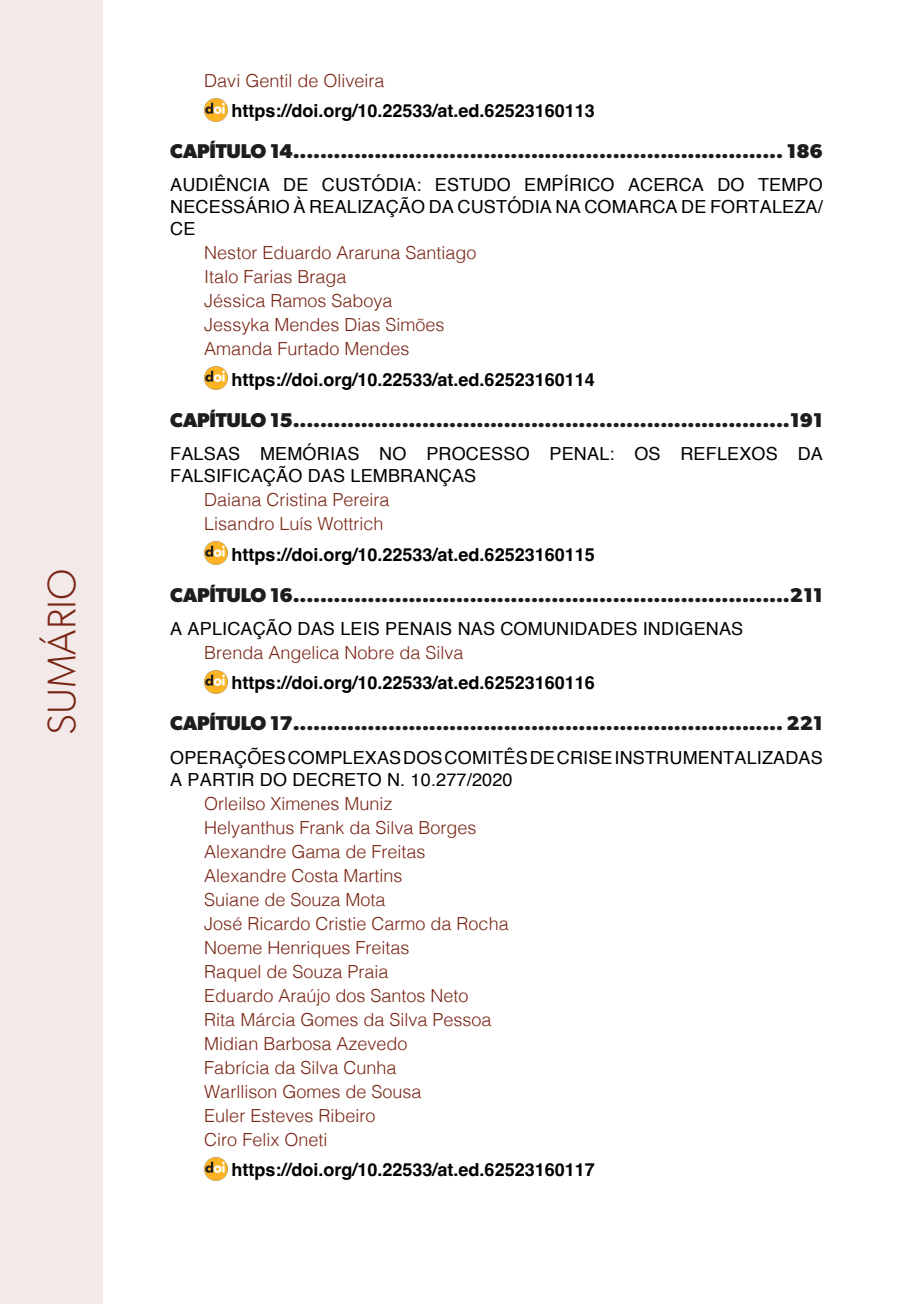
<style>
.page{position:relative;width:908px;height:1304px;background:#fff}
.page>*{position:absolute;margin:0;border:0;box-sizing:border-box;transform-origin:0 0}
.t1{font:300 40px "Gibson";color:#7a2616}
.t2{font:700 20px "Gibson";letter-spacing:-.01em;color:#1d1d1b}
.t3{font:300 18px/24px "Helvetica";color:#7a2616}
.t4{font:18px/22px "Helvetica";letter-spacing:.01em;color:#000}
.t5{font:700 18px "Helvetica";color:#000}
</style>
<div class="page">
<div style="left:0;top:0;width:103px;height:1304px;background:#f2e9e8"></div>
<img style="left:204px;top:98px;width:23px;height:23px">
<img style="left:204px;top:367px;width:23px;height:23px">
<img style="left:204px;top:542px;width:23px;height:23px">
<img style="left:204px;top:670px;width:23px;height:23px">
<img style="left:204px;top:1157px;width:23px;height:23px">
<h1 class="t1" style="left:37px;top:735px;width:167px;rotate:-90deg">SUMÁRIO</h1>
<p class="t3" style="left:204px;top:67px;width:182px">Davi Gentil de Oliveira</p>
<p class="t5" style="left:231px;top:100px;width:365px">https://doi.org/10.22533/at.ed.62523160113</p>
<p class="t2" style="left:170px;top:139px;width:653px">CAPÍTULO 14........................................................................ 186</p>
<p class="t4" style="left:170px;top:175px;width:653px;text-align:justify">AUDIÊNCIA DE CUSTÓDIA: ESTUDO EMPÍRICO ACERCA DO TEMPO NECESSÁRIO À REALIZAÇÃO DA CUSTÓDIA NA COMARCA DE FORTALEZA/ CE</p>
<p class="t3" style="left:204px;top:240px;width:274px">Nestor Eduardo Araruna Santiago<br>Italo Farias Braga<br>Jéssica Ramos Saboya<br>Jessyka Mendes Dias Simões<br>Amanda Furtado Mendes</p>
<p class="t5" style="left:231px;top:368px;width:365px">https://doi.org/10.22533/at.ed.62523160114</p>
<p class="t2" style="left:170px;top:408px;width:653px">CAPÍTULO 15.........................................................................191</p>
<p class="t4" style="left:170px;top:443px;width:653px">FALSAS MEMÓRIAS NO PROCESSO PENAL: OS REFLEXOS DA<br>FALSIFICAÇÃO DAS LEMBRANÇAS</p>
<p class="t3" style="left:204px;top:486px;width:187px">Daiana Cristina Pereira<br>Lisandro Luís Wottrich</p>
<p class="t5" style="left:231px;top:543px;width:365px">https://doi.org/10.22533/at.ed.62523160115</p>
<p class="t2" style="left:170px;top:583px;width:653px">CAPÍTULO 16.........................................................................211</p>
<p class="t4" style="left:170px;top:618px;width:574px">A APLICAÇÃO DAS LEIS PENAIS NAS COMUNIDADES INDIGENAS</p>
<p class="t3" style="left:204px;top:639px;width:261px">Brenda Angelica Nobre da Silva</p>
<p class="t5" style="left:231px;top:672px;width:365px">https://doi.org/10.22533/at.ed.62523160116</p>
<p class="t2" style="left:170px;top:711px;width:653px">CAPÍTULO 17........................................................................ 221</p>
<p class="t4" style="left:170px;top:747px;width:653px">OPERAÇÕES COMPLEXAS DOS COMITÊS DE CRISE INSTRUMENTALIZADAS<br>A PARTIR DO DECRETO N. 10.277/2020</p>
<p class="t3" style="left:204px;top:790px;width:306px">Orleilso Ximenes Muniz<br>Helyanthus Frank da Silva Borges<br>Alexandre Gama de Freitas<br>Alexandre Costa Martins<br>Suiane de Souza Mota<br>José Ricardo Cristie Carmo da Rocha<br>Noeme Henriques Freitas<br>Raquel de Souza Praia<br>Eduardo Araújo dos Santos Neto<br>Rita Márcia Gomes da Silva Pessoa<br>Midian Barbosa Azevedo<br>Fabrícia da Silva Cunha<br>Warllison Gomes de Sousa<br>Euler Esteves Ribeiro<br>Ciro Felix Oneti</p>
<p class="t5" style="left:231px;top:1159px;width:365px">https://doi.org/10.22533/at.ed.62523160117</p>
</div>
